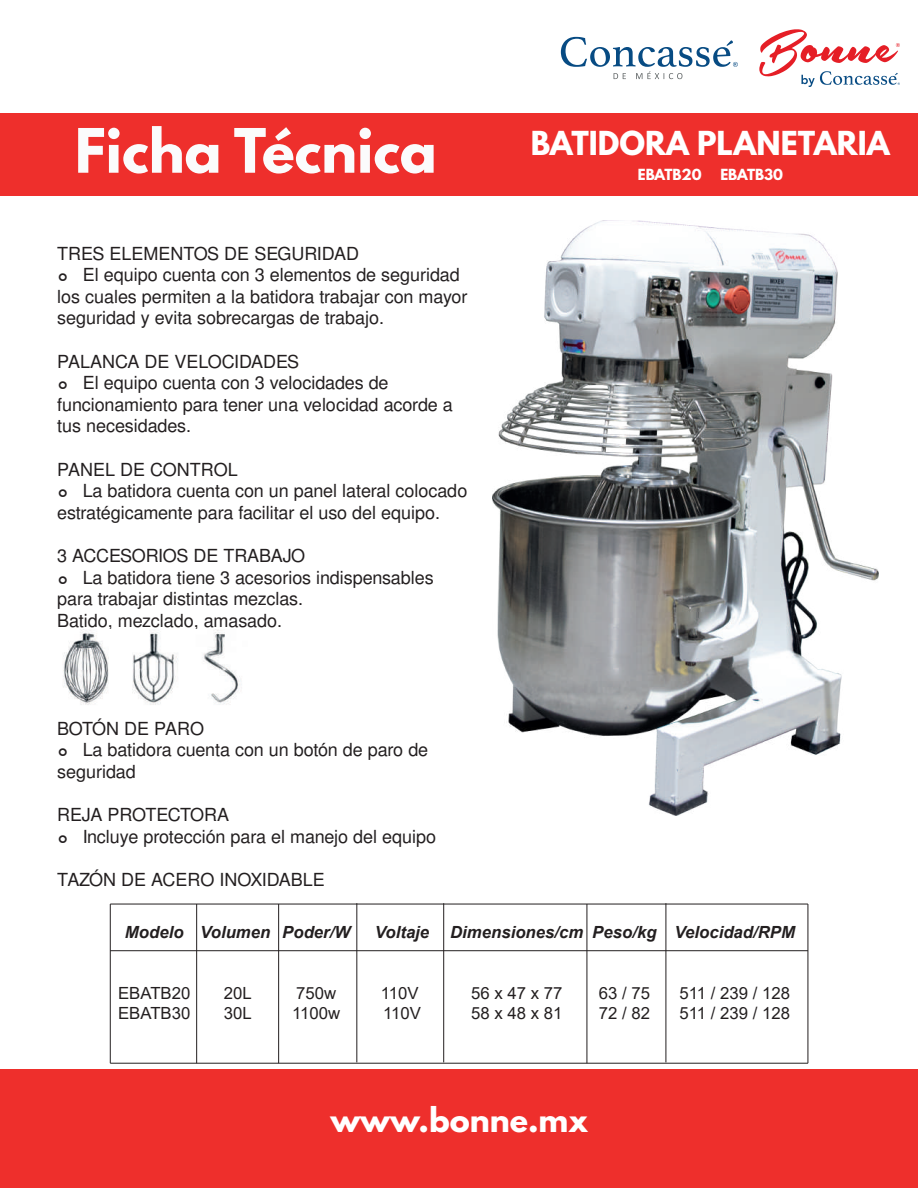
<style>
.page{position:relative;width:918px;height:1188px;background:#fff}
.page>*{position:absolute;margin:0;border:0;box-sizing:border-box;transform-origin:0 0}
.t1{font:700 54.3px "League Spartan";color:#fbfbfc}
.t2{font:700 30.3px "League Spartan";color:#fff}
.t3{font:700 29.25px "League Spartan";color:#fff}
.t4{font:18px/21.6px "Free Sans";color:#231f20}
.t5{font:16.8px/20.1px "Arial";color:#231f20}
.t6{font:italic 700 16.8px "Arial";color:#231f20}
.t7{font:700 13.65px "League Spartan";color:#fff}
</style>
<div class="page">
<div style="left:0;top:113px;width:918px;height:82px;background:#ee2f2c"></div>
<div style="left:0;top:1070px;width:918px;height:118px;background:#ee2f2c"></div>
<svg style="left:561px;top:37px;width:177px;height:42px"></svg>
<svg style="left:759px;top:29px;width:141px;height:58px"></svg>
<hr style="left:110px;top:904px;width:698px;height:1px;background:#231f20">
<hr style="left:808px;top:904px;width:1px;height:159px;background:#231f20">
<hr style="left:110px;top:1063px;width:698px;height:1px;background:#231f20">
<hr style="left:110px;top:904px;width:1px;height:159px;background:#231f20">
<hr style="left:196px;top:904px;width:1px;height:159px;background:#231f20">
<hr style="left:278px;top:904px;width:1px;height:159px;background:#231f20">
<hr style="left:356px;top:903px;width:1px;height:159px;background:#231f20">
<hr style="left:443px;top:903px;width:1px;height:159px;background:#231f20">
<hr style="left:587px;top:904px;width:1px;height:159px;background:#231f20">
<hr style="left:666px;top:903px;width:1px;height:159px;background:#231f20">
<hr style="left:110px;top:950px;width:698px;height:1px;background:#231f20">
<img style="left:492px;top:220px;width:387px;height:596px">
<img style="left:63px;top:630px;width:179px;height:75px">
<h1 class="t1" style="left:75px;top:108px;width:363px">Ficha Técnica</h1>
<p class="t4" style="left:57px;top:243px;width:412px">TRES ELEMENTOS DE SEGURIDAD<br>ܘ El equipo cuenta con 3 elementos de seguridad los cuales permiten a la batidora trabajar con mayor seguridad y evita sobrecargas de trabajo.</p>
<p class="t4" style="left:57px;top:351px;width:397px">PALANCA DE VELOCIDADES<br>ܘ El equipo cuenta con 3 velocidades de funcionamiento para tener una velocidad acorde a tus necesidades.</p>
<p class="t4" style="left:57px;top:459px;width:412px">PANEL DE CONTROL<br>ܘ La batidora cuenta con un panel lateral colocado estratégicamente para facilitar el uso del equipo.</p>
<p class="t4" style="left:57px;top:546px;width:378px">3 ACCESORIOS DE TRABAJO<br>ܘ La batidora tiene 3 acesorios indispensables para trabajar distintas mezclas.<br>Batido, mezclado, amasado.</p>
<p class="t4" style="left:57px;top:719px;width:372px">BOTÓN DE PARO<br>ܘ La batidora cuenta con un botón de paro de seguridad</p>
<p class="t4" style="left:57px;top:805px;width:380px">REJA PROTECTORA<br>ܘ Incluye protección para el manejo del equipo</p>
<p class="t4" style="left:57px;top:870px;width:269px">TAZÓN DE ACERO INOXIDABLE</p>
<h3 class="t3" style="left:531px;top:120px;width:360px">BATIDORA PLANETARIA</h3>
<p class="t7" style="left:638px;top:163px;width:65px">EBATB20</p>
<p class="t7" style="left:720px;top:163px;width:64px">EBATB30</p>
<p class="t6" style="left:125px;top:921px;width:60px">Modelo</p>
<p class="t6" style="left:200px;top:921px;width:72px">Volumen</p>
<p class="t6" style="left:282px;top:921px;width:69px">Poder/W</p>
<p class="t5" style="left:118px;top:983px;width:74px">EBATB20<br>EBATB30</p>
<p class="t5" style="left:224px;top:983px;width:29px">20L<br>30L</p>
<p class="t5" style="left:292px;top:983px;width:50px">750w<br>1100w</p>
<p class="t6" style="left:375px;top:921px;width:56px">Voltaje</p>
<p class="t5" style="left:381px;top:983px;width:42px">110V<br>110V</p>
<p class="t6" style="left:450px;top:921px;width:135px">Dimensiones/cm</p>
<p class="t6" style="left:592px;top:921px;width:66px">Peso/kg</p>
<p class="t5" style="left:471px;top:983px;width:93px">56 x 47 x 77<br>58 x 48 x 81</p>
<p class="t5" style="left:599px;top:983px;width:53px">63 / 75<br>72 / 82</p>
<p class="t6" style="left:675px;top:921px;width:122px">Velocidad/RPM</p>
<p class="t5" style="left:680px;top:983px;width:112px">511 / 239 / 128<br>511 / 239 / 128</p>
<h2 class="t2" style="left:330px;top:1096px;width:259px">www.bonne.mx</h2>
</div>
